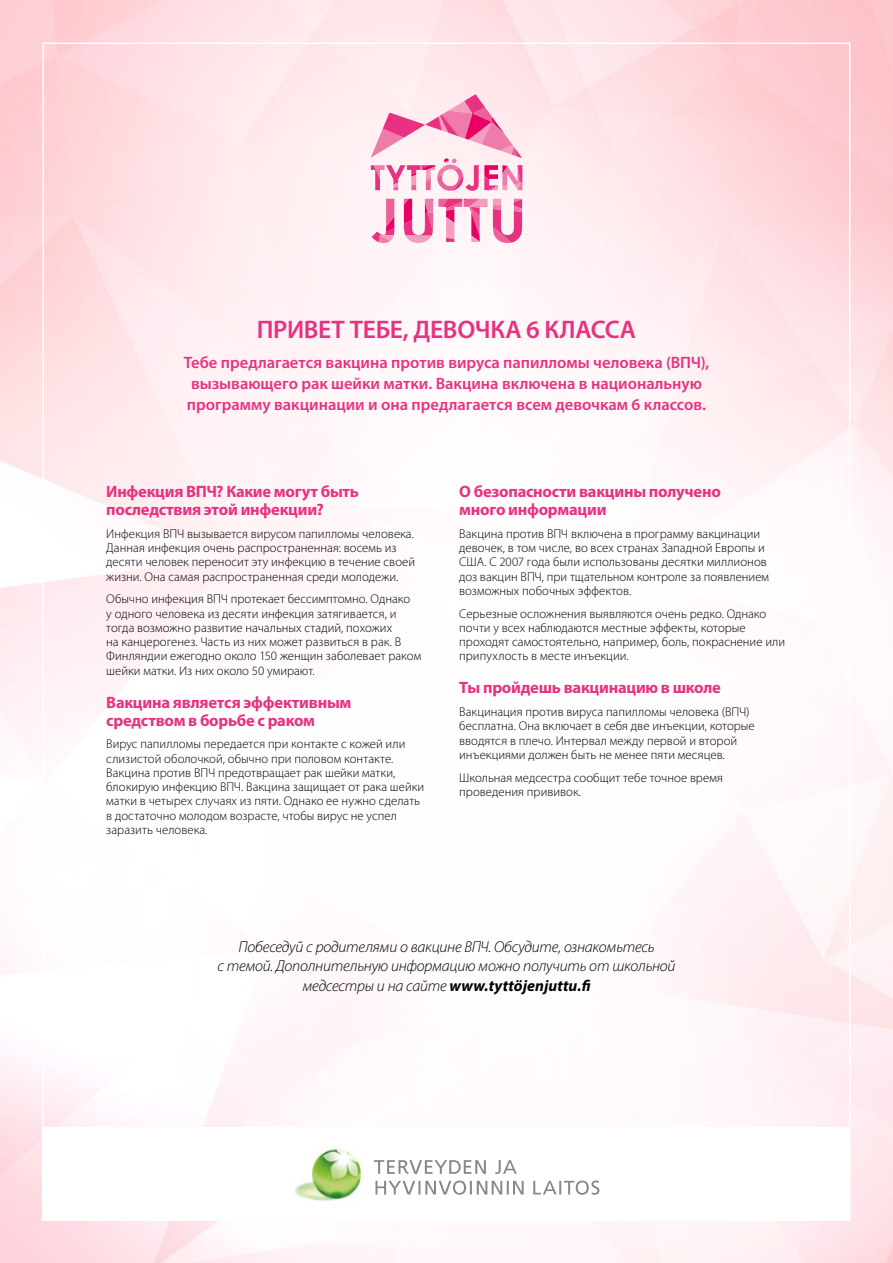
<style>
.page{position:relative;width:893px;height:1263px;background:#fff}
.page>*{position:absolute;margin:0;border:0;box-sizing:border-box;transform-origin:0 0}
.t1{font:600 25.5px "Myriad Pro";letter-spacing:-.015em;color:#e83181}
.t2{font:700 16.5px/18px "Myriad Pro";letter-spacing:-.015em;color:#e83181}
.t3{font:600 16.5px/21px "Myriad Pro";color:#e83181}
.t4{font:italic 300 15.75px/19.5px "Myriad Pro";letter-spacing:-.015em;color:#000;text-align:center}
.t5{font:300 12.75px/14.2px "Myriad Pro";letter-spacing:.005em;color:#000}
.s1{font-weight:700}
</style>
<div class="page">
<svg style="left:375px;top:1180px;width:224px;height:15px"></svg>
<svg style="left:374px;top:1160px;width:143px;height:14px"></svg>
<img style="left:294px;top:1148px;width:69px;height:53px">
<svg style="left:371px;top:94px;width:151px;height:97px"></svg>
<svg style="left:404px;top:199px;width:118px;height:44px"></svg>
<svg style="left:372px;top:199px;width:22px;height:44px"></svg>
<h1 class="t1" style="left:257px;top:313px;width:381px">ПРИВЕТ ТЕБЕ, ДЕВОЧКА 6 КЛАССА</h1>
<p class="t3" style="left:184px;top:351px;width:527px">Тебе предлагается вакцина против вируса папилломы человека (ВПЧ), вызывающего рак шейки матки. Вакцина включена в национальную программу вакцинации и она предлагается всем девочкам 6 классов.</p>
<p class="t2" style="left:106px;top:482px;width:254px">Инфекция ВПЧ? Какие могут быть последствия этой инфекции?</p>
<p class="t5" style="left:106px;top:526px;width:310px">Инфекция ВПЧ вызывается вирусом папилломы человека.<br>Данная инфекция очень распространенная: восемь из десяти человек переносит эту инфекцию в течение своей жизни. Она самая распространенная среди молодежи.</p>
<p class="t5" style="left:106px;top:592px;width:317px">Обычно инфекция ВПЧ протекает бессимптомно. Однако<br>у одного человека из десяти инфекция затягивается, и тогда возможно развитие начальных стадий, похожих<br>на канцерогенез. Часть из них может развиться в рак. В Финляндии ежегодно около 150 женщин заболевает раком шейки матки. Из них около 50 умирают.</p>
<p class="t2" style="left:106px;top:692px;width:247px">Вакцина является эффективным средством в борьбе с раком</p>
<p class="t5" style="left:106px;top:737px;width:319px">Вирус папилломы передается при контакте с кожей или слизистой оболочкой, обычно при половом контакте.<br>Вакцина против ВПЧ предотвращает рак шейки матки, блокирую инфекцию ВПЧ. Вакцина защищает от рака шейки матки в четырех случаях из пяти. Однако ее нужно сделать в достаточно молодом возрасте, чтобы вирус не успел заразить человека.</p>
<p class="t2" style="left:459px;top:482px;width:263px">О безопасности вакцины получено много информации</p>
<p class="t5" style="left:459px;top:526px;width:311px">Вакцина против ВПЧ включена в программу вакцинации девочек, в том числе, во всех странах Западной Европы и США. С 2007 года были использованы десятки миллионов доз вакцин ВПЧ, при тщательном контроле за появлением возможных побочных эффектов.</p>
<p class="t5" style="left:459px;top:606px;width:327px">Серьезные осложнения выявляются очень редко. Однако почти у всех наблюдаются местные эффекты, которые проходят самостоятельно, например, боль, покраснение или припухлость в месте инъекции.</p>
<p class="t2" style="left:459px;top:678px;width:263px">Ты пройдешь вакцинацию в школе</p>
<p class="t5" style="left:459px;top:705px;width:297px">Вакцинация против вируса папилломы человека (ВПЧ) бесплатна. Она включает в себя две инъекции, которые вводятся в плечо. Интервал между первой и второй инъекциями должен быть не менее пяти месяцев.</p>
<p class="t5" style="left:459px;top:770px;width:265px">Школьная медсестра сообщит тебе точное время проведения прививок.</p>
<p class="t4" style="left:217px;top:937px;width:460px">Побеседуй с родителями о вакцине ВПЧ. Обсудите, ознакомьтесь<br>с темой. Дополнительную информацию можно получить от школьной медсестры и на сайте <span class="s1">www.tyttöjenjuttu.fi</span></p>
</div>
